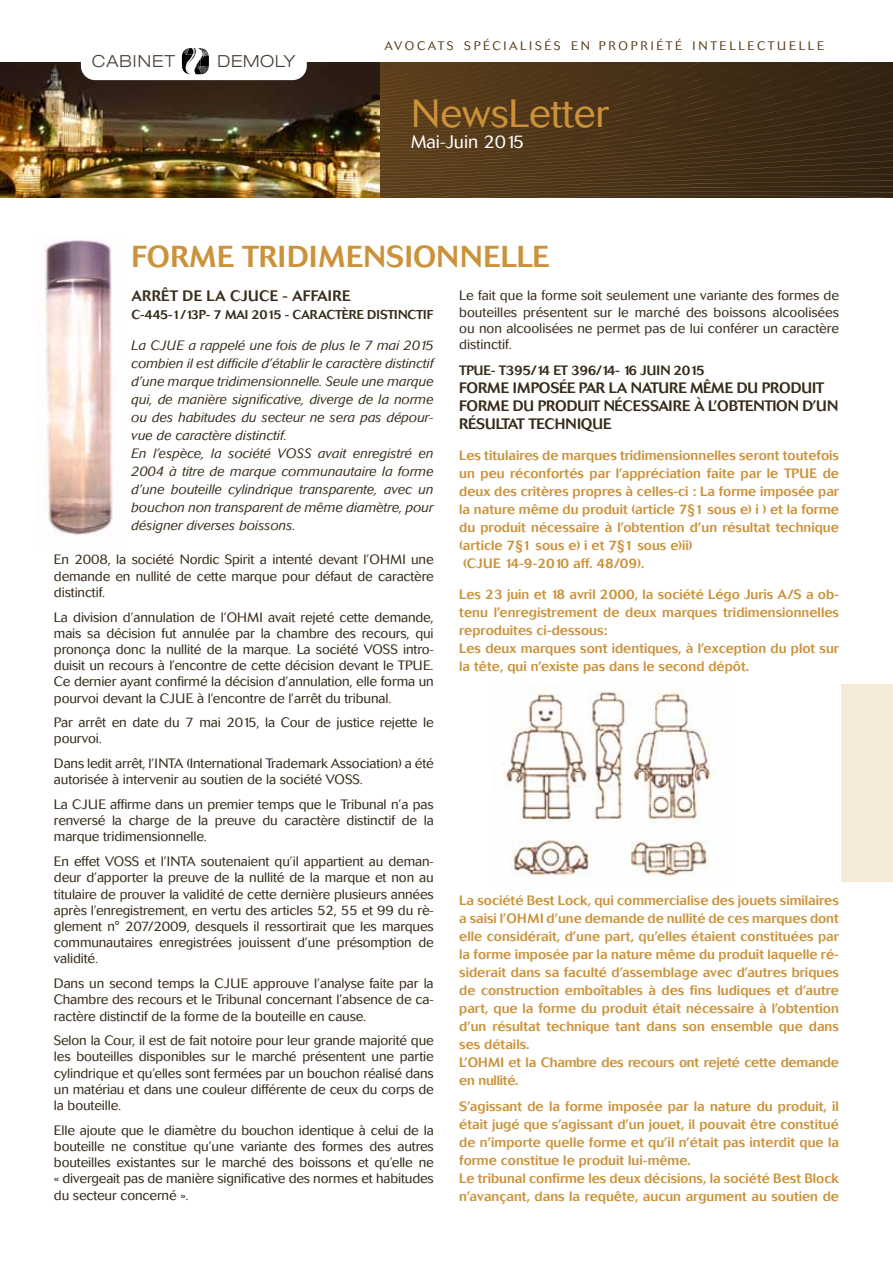
<style>
.page{position:relative;width:893px;height:1263px;background:#fff}
.page>*{position:absolute;margin:0;border:0;box-sizing:border-box;transform-origin:0 0}
.t1{font:300 39px "Cosmos";color:#cb923a}
.t2{font:500 30px "Cosmos";letter-spacing:.01em;color:#cb923a}
.t3{font:300 18px "Cosmos";color:#fff}
.t4{font:300 expanded 16.65px "Helvetica Neue";letter-spacing:.065em;color:#474033}
.t5{font:500 15px/18px "Cosmos";letter-spacing:-.01em;color:#372b19}
.t6{font:500 15px "Cosmos";letter-spacing:.01em;color:#372b19}
.t7{font:300 13.5px/16.2px "Cosmos";letter-spacing:-.01em;color:#372b19;text-align:justify}
.t8{font:500 13.5px/18px "Cosmos";color:#cb923a}
.t9{font:italic 300 13.5px/18px "Cosmos";color:#372b19}
.t10{font:500 13.5px/18px "Cosmos";letter-spacing:-.02em;color:#cb923a}
.t11{font:500 13.5px "Cosmos";letter-spacing:-.03em;color:#372b19}
.t12{font:500 12.75px "Cosmos";letter-spacing:-.02em;color:#372b19}
.t13{font:300 12.3px "Cosmos";letter-spacing:.215em;color:#5b3e1c}
</style>
<div class="page">
<div style="left:459px;top:685px;width:434px;height:197px;background:#f5e9d7"></div>
<svg style="left:380px;top:62px;width:513px;height:135px;background:#493218"></svg>
<img style="left:0;top:62px;width:380px;height:136px">
<div style="left:81px;top:40px;width:226px;height:40px;background:#fff;border-radius:14px"></div>
<svg style="left:182px;top:48px;width:27px;height:27px"></svg>
<div style="left:457px;top:685px;width:384px;height:197px;background:#fff"></div>
<img style="left:504px;top:691px;width:212px;height:185px">
<img style="left:44px;top:238px;width:69px;height:298px">
<p class="t4" style="left:92px;top:51px;width:85px">CABINET</p>
<p class="t4" style="left:218px;top:51px;width:79px">DEMOLY</p>
<p class="t13" style="left:384px;top:38px;width:441px">AVOCATS SPÉCIALISÉS EN PROPRIÉTÉ INTELLECTUELLE</p>
<h1 class="t1" style="left:411px;top:91px;width:200px">NewsLetter</h1>
<h3 class="t3" style="left:411px;top:132px;width:115px">Mai-Juin 2015</h3>
<h2 class="t2" style="left:132px;top:240px;width:419px">Forme tridimensionnelle</h2>
<p class="t6" style="left:132px;top:288px;width:109px">Arrêt de la CJUCE</p>
<p class="t6" style="left:283px;top:288px;width:69px">- Affaire</p>
<p class="t12" style="left:132px;top:308px;width:171px">C-445-1/13P- 7 mai 2015 - CARACT</p>
<p class="t12" style="left:342px;top:308px;width:42px">ÈRE DISTINCTIF</p>
<p class="t9" style="left:132px;top:337px;width:304px">La CJUE a rappelé une fois de plus le 7 mai 2015 combien il est difficile d’établir le caractère distinctif d’une marque tridimensionnelle. Seule une marque qui, de manière significative, diverge de la norme ou des habitudes du secteur ne sera pas dépour&shy;vue de caractère distinctif.<br>En l’espèce, la société VOSS avait enregistré en 2004 à titre de marque communautaire la forme d’une bouteille cylindrique transparente, avec un bouchon non transparent de même diamètre, pour désigner diverses boissons.</p>
<p class="t7" style="left:54px;top:552px;width:381px">En 2008, la société Nordic Spirit a intenté devant l’OHMI une demande en nullité de cette marque pour défaut de caractère distinctif.</p>
<p class="t7" style="left:54px;top:609px;width:381px">La division d’annulation de l’OHMI avait rejeté cette demande, mais sa décision fut annulée par la chambre des recours, qui prononça donc la nullité de la marque. La société VOSS intro&shy;duisit un recours à l’encontre de cette décision devant le TPUE.<br>Ce dernier ayant confirmé la décision d’annulation, elle forma un pourvoi devant la CJUE à l’encontre de l’arrêt du tribunal.</p>
<p class="t7" style="left:54px;top:715px;width:381px">Par arrêt en date du 7 mai 2015, la Cour de justice rejette le pourvoi.</p>
<p class="t7" style="left:54px;top:755px;width:381px">Dans ledit arrêt, l’INTA (International Trademark Association) a été autorisée à intervenir au soutien de la société VOSS.</p>
<p class="t7" style="left:54px;top:796px;width:381px">La CJUE affirme dans un premier temps que le Tribunal n’a pas renversé la charge de la preuve du caractère distinctif de la marque tridimensionnelle.</p>
<p class="t7" style="left:54px;top:853px;width:381px">En effet VOSS et l’INTA soutenaient qu’il appartient au deman&shy;deur d’apporter la preuve de la nullité de la marque et non au titulaire de prouver la validité de cette dernière plusieurs années après l’enregistrement, en vertu des articles 52, 55 et 99 du rè&shy;glement n° 207/2009, desquels il ressortirait que les marques communautaires enregistrées jouissent d’une présomption de validité.</p>
<p class="t7" style="left:54px;top:975px;width:381px">Dans un second temps la CJUE approuve l’analyse faite par la Chambre des recours et le Tribunal concernant l’absence de ca&shy;ractère distinctif de la forme de la bouteille en cause.</p>
<p class="t7" style="left:54px;top:1032px;width:381px">Selon la Cour, il est de fait notoire pour leur grande majorité que les bouteilles disponibles sur le marché présentent une partie cylindrique et qu’elles sont fermées par un bouchon réalisé dans un matériau et dans une couleur différente de ceux du corps de la bouteille.</p>
<p class="t7" style="left:54px;top:1122px;width:381px">Elle ajoute que le diamètre du bouchon identique à celui de la bouteille ne constitue qu’une variante des formes des autres bouteilles existantes sur le marché des boissons et qu’elle ne « divergeait pas de manière significative des normes et habitudes du secteur concerné ».</p>
<p class="t7" style="left:459px;top:288px;width:381px">Le fait que la forme soit seulement une variante des formes de bouteilles présentent sur le marché des boissons alcoolisées ou non alcoolisées ne permet pas de lui conférer un caractère distinctif.</p>
<p class="t11" style="left:459px;top:363px;width:9px">TPUE</p>
<p class="t11" style="left:491px;top:363px;width:216px">- T395/14 et 396/14- 16 juin 2015</p>
<p class="t5" style="left:459px;top:379px;width:381px">Forme imposée par la nature même du produit forme du produit nécessaire à l’obtention d’un résultat technique</p>
<p class="t8" style="left:459px;top:447px;width:381px">Les titulaires de marques tridimensionnelles seront toutefois un peu réconfortés par l’appréciation faite par le TPUE</p>
<p class="t8" style="left:459px;top:465px;width:381px;text-indent:363px">de deux des critères propres à celles-ci : La forme imposée par la nature même du produit (article 7§1 sous e) i ) et la forme du produit nécessaire à l’obtention d’un résultat technique (article 7§1 sous e) i et 7§1 sous e)ii)<br>(CJUE</p>
<p class="t8" style="left:505px;top:555px;width:141px">14-9-2010 aff. 48/09).</p>
<p class="t8" style="left:459px;top:585px;width:381px">Les 23 juin et 18 avril 2000, la société Légo Juris A/S a ob&shy;tenu l’enregistrement de deux marques tridimensionnelles reproduites ci-dessous:<br>Les deux marques sont identiques, à l’exception du plot sur la tête, qui n’existe pas dans le second dépôt.</p>
<p class="t8" style="left:459px;top:891px;width:381px">La société Best Lock, qui commercialise des jouets similaires a saisi l’OHMI</p>
<p class="t8" style="left:459px;top:909px;width:381px;text-indent:87px">d’une demande de nullité de ces marques dont elle considérait, d’une part, qu’elles étaient constituées par la forme imposée par la nature même du produit laquelle ré&shy;siderait dans sa faculté d’assemblage avec d’autres briques de construction emboîtables à des fins ludiques et d’autre part, que la forme du produit était nécessaire à l’obtention d’un résultat technique tant dans son ensemble que dans ses détails.<br>L’OHMI</p>
<p class="t10" style="left:459px;top:1053px;width:381px;text-indent:49px">et la Chambre des recours ont rejeté cette demande en nullité.</p>
<p class="t8" style="left:459px;top:1098px;width:381px">S’agissant de la forme imposée par la nature du produit, il était jugé que s’agissant d’un jouet, il pouvait être constitué de n’importe quelle forme et qu’il n’était pas interdit que la forme constitue le produit lui-même.<br>Le tribunal confirme les deux décisions, la société Best Block n’avançant, dans la requête, aucun argument au soutien de</p>
</div>
